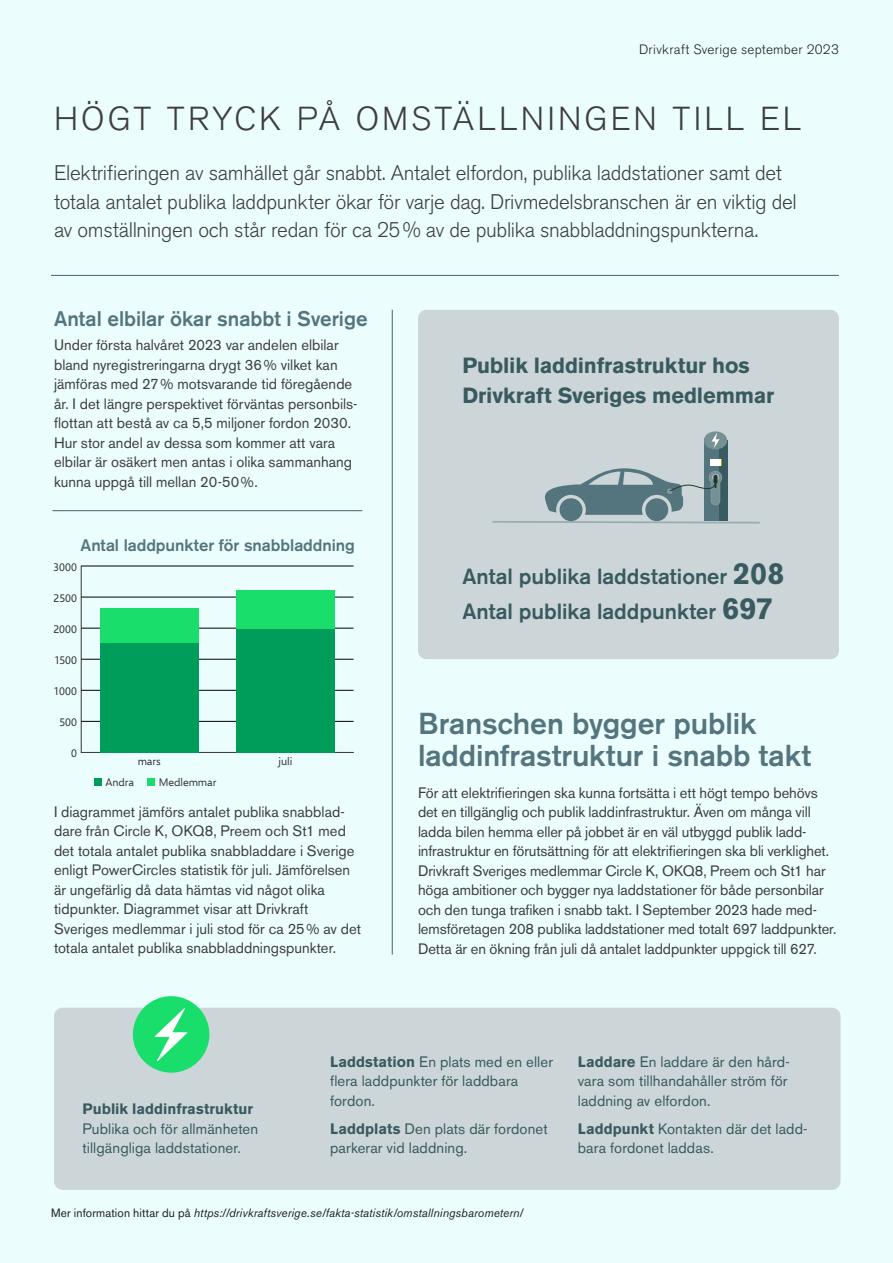
<style>
.page{position:relative;width:893px;height:1263px;background:#ecfdfe}
.page>*{position:absolute;margin:0;border:0;box-sizing:border-box;transform-origin:0 0}
.Bröd{font:300 33px "Akzidenz Grotesk BE";letter-spacing:.095em;color:#3e3e3f}
.OB_Huvudrubrik{font:500 30px/31.5px "Akzidenz Grotesk BE";letter-spacing:-.005em;color:#54757d}
.t1{font:500 21.75px "Akzidenz Grotesk BE";color:#395a60}
.OB_Brödtext{font:700 21.75px/30px "Akzidenz Grotesk BE";letter-spacing:-.005em;color:#395a60}
.Bröd-2{font:300 21px/28.5px "Akzidenz Grotesk BE";letter-spacing:-.015em;color:#3e3e3f}
.Underrubrik_1{font:500 21px "Akzidenz Grotesk BE";color:#54757d}
.t2{font:500 16.65px "Akzidenz Grotesk BE";letter-spacing:-.005em;color:#54757d}
.OB_Brödtext-2{font:15px/19.5px "Akzidenz Grotesk BE";color:#3e3e3f}
.OB_Brödtext-3{font:15px/19.5px "Akzidenz Grotesk BE";letter-spacing:.01em;color:#395a60}
.t3{font:300 13.5px "Akzidenz Grotesk BE";letter-spacing:.02em;color:#231f20}
.Bröd-3{font:italic 12px "Akzidenz Grotesk BE";letter-spacing:.01em;color:#231f20}
.t4{font:10.8px "Selawik";letter-spacing:-.005em;color:#333}
.s1{font-weight:700;font-size:30.3px}
.s2{font-weight:700}
.s3{font-style:normal}
</style>
<div class="page">
<hr style="left:392px;top:310px;width:1px;height:644px;background:#54757d">
<div style="left:54px;top:1008px;width:786px;height:182px;background:#ccd6d8;border-radius:9px"></div>
<hr style="left:53px;top:510px;width:309px;height:1px;background:#54757d">
<hr style="left:51px;top:275px;width:788px;height:1px;background:#54757d">
<hr style="left:81px;top:752px;width:272px;height:1px;background:#333">
<hr style="left:81px;top:566px;width:1px;height:186px;background:#333">
<hr style="left:81px;top:721px;width:272px;height:1px;background:#000">
<hr style="left:81px;top:690px;width:272px;height:1px;background:#000">
<hr style="left:81px;top:659px;width:272px;height:1px;background:#000">
<hr style="left:81px;top:628px;width:272px;height:1px;background:#000">
<hr style="left:81px;top:597px;width:272px;height:1px;background:#000">
<hr style="left:81px;top:566px;width:272px;height:1px;background:#000">
<div style="left:100px;top:609px;width:98px;height:34px;background:#1ade6b"></div>
<div style="left:236px;top:590px;width:98px;height:39px;background:#1ade6b"></div>
<div style="left:100px;top:643px;width:98px;height:109px;background:#009d5a"></div>
<div style="left:236px;top:629px;width:98px;height:123px;background:#009d5a"></div>
<div style="left:94px;top:779px;width:7px;height:7px;background:#009d5a"></div>
<div style="left:147px;top:779px;width:7px;height:7px;background:#1ade6b"></div>
<div style="left:418px;top:310px;width:421px;height:349px;background:#ccd6d8;border-radius:9px"></div>
<div style="left:704px;top:440px;width:23px;height:81px;background:#54757d"></div>
<div style="left:719px;top:440px;width:8px;height:81px;background:#395a60"></div>
<div style="left:704px;top:431px;width:23px;height:18px;background:#759196;border-radius:50%"></div>
<div style="left:710px;top:459px;width:11px;height:7px;background:#fff"></div>
<svg style="left:711px;top:433px;width:9px;height:15px"></svg>
<svg style="left:492px;top:468px;width:268px;height:56px"></svg>
<img style="left:133px;top:996px;width:76px;height:77px;border-radius:38px">
<p class="t3" style="left:639px;top:41px;width:201px">Drivkraft Sverige september 2023</p>
<p class="Bröd" style="left:54px;top:100px;width:749px">HÖGT TRYCK PÅ OMSTÄLLNINGEN TILL EL</p>
<p class="Bröd-2" style="left:54px;top:159px;width:744px">Elektrifieringen av samhället går snabbt. Antalet elfordon, publika laddstationer samt det totala antalet publika laddpunkter ökar för varje dag. Drivmedelsbranschen är en viktig del av omställningen och står redan för ca 25% av de publika snabbladdningspunkterna.</p>
<p class="Underrubrik_1" style="left:54px;top:306px;width:315px">Antal elbilar ökar snabbt i Sverige</p>
<p class="OB_Brödtext-2" style="left:54px;top:335px;width:305px">Under första halvåret 2023 var andelen elbilar bland nyregistreringarna drygt 36% vilket kan jämföras med 27% motsvarande tid föregående år. I det längre perspektivet förväntas personbils&shy;flottan att bestå av ca 5,5 miljoner fordon 2030.<br>Hur stor andel av dessa som kommer att vara elbilar är osäkert men antas i olika sammanhang kunna uppgå till mellan 20-50%.</p>
<p class="t2" style="left:81px;top:535px;width:276px">Antal laddpunkter för snabbladdning</p>
<p class="t4" style="left:53px;top:560px;width:25px">3000</p>
<p class="t4" style="left:54px;top:591px;width:25px">2500</p>
<p class="t4" style="left:53px;top:622px;width:25px">2000</p>
<p class="t4" style="left:54px;top:654px;width:24px">1500</p>
<p class="t4" style="left:54px;top:685px;width:25px">1000</p>
<p class="t4" style="left:59px;top:716px;width:19px">500</p>
<p class="t4" style="left:71px;top:747px;width:7px">0</p>
<p class="t4" style="left:138px;top:754px;width:25px">mars</p>
<p class="t4" style="left:279px;top:754px;width:15px">juli</p>
<p class="t4" style="left:105px;top:775px;width:30px">Andra</p>
<p class="t4" style="left:159px;top:776px;width:59px">Medlemmar</p>
<p class="OB_Brödtext-2" style="left:54px;top:802px;width:308px">I diagrammet jämförs antalet publika snabblad&shy;dare från Circle K, OKQ8, Preem och St1 med det totala antalet publika snabbladdare i Sverige enligt PowerCircles statistik för juli. Jämförelsen är ungefärlig då data hämtas vid något olika tidpunkter. Diagrammet visar att Drivkraft Sveriges medlemmar i juli stod för ca 25% av det totala antalet publika snabbladdningspunkter.</p>
<p class="OB_Brödtext" style="left:462px;top:351px;width:313px">Publik laddinfrastruktur hos<br>Drivkraft Sveriges medlemmar</p>
<p class="t1" style="left:462px;top:562px;width:324px">Antal publika laddstationer <span class="s1">208</span></p>
<p class="t1" style="left:462px;top:598px;width:312px">Antal publika laddpunkter <span class="s1">697</span></p>
<p class="OB_Huvudrubrik" style="left:418px;top:708px;width:395px">Branschen bygger publik laddinfrastruktur i snabb takt</p>
<p class="OB_Brödtext-2" style="left:418px;top:783px;width:420px">För att elektrifieringen ska kunna fortsätta i ett högt tempo behövs det en tillgänglig och publik laddinfrastruktur. Även om många vill ladda bilen hemma eller på jobbet är en väl utbyggd publik ladd&shy;infrastruktur en förutsättning för att elektrifieringen ska bli verklighet.<br>Drivkraft Sveriges medlemmar Circle K, OKQ8, Preem och St1 har höga ambitioner och bygger nya laddstationer för både personbilar och den tunga trafiken i snabb takt. I September 2023 hade med&shy;lemsföretagen 208 publika laddstationer med totalt 697 laddpunkter.<br>Detta är en ökning från juli då antalet laddpunkter uppgick till 627.</p>
<p class="OB_Brödtext-3" style="left:82px;top:1099px;width:177px"><span class="s2">Publik laddinfrastruktur<br></span>Publika och för allmänheten tillgängliga laddstationer.</p>
<p class="OB_Brödtext-3" style="left:330px;top:1051px;width:224px"><span class="s2">Laddstation</span> En plats med en eller flera laddpunkter för laddbara fordon.</p>
<p class="OB_Brödtext-3" style="left:330px;top:1118px;width:219px"><span class="s2">Laddplats</span> Den plats där fordonet parkerar vid laddning.</p>
<p class="Bröd-3" style="left:51px;top:1206px;width:474px"><span class="s3">Mer information hittar du på</span> https://drivkraftsverige.se/fakta-statistik/omstallningsbarometern/</p>
<p class="OB_Brödtext-3" style="left:578px;top:1051px;width:213px"><span class="s2">Laddare</span> En laddare är den hård&shy;vara som tillhandahåller ström för laddning av elfordon.</p>
<p class="OB_Brödtext-3" style="left:578px;top:1118px;width:231px"><span class="s2">Laddpunkt</span> Kontakten där det ladd&shy;bara fordonet laddas.</p>
</div>
